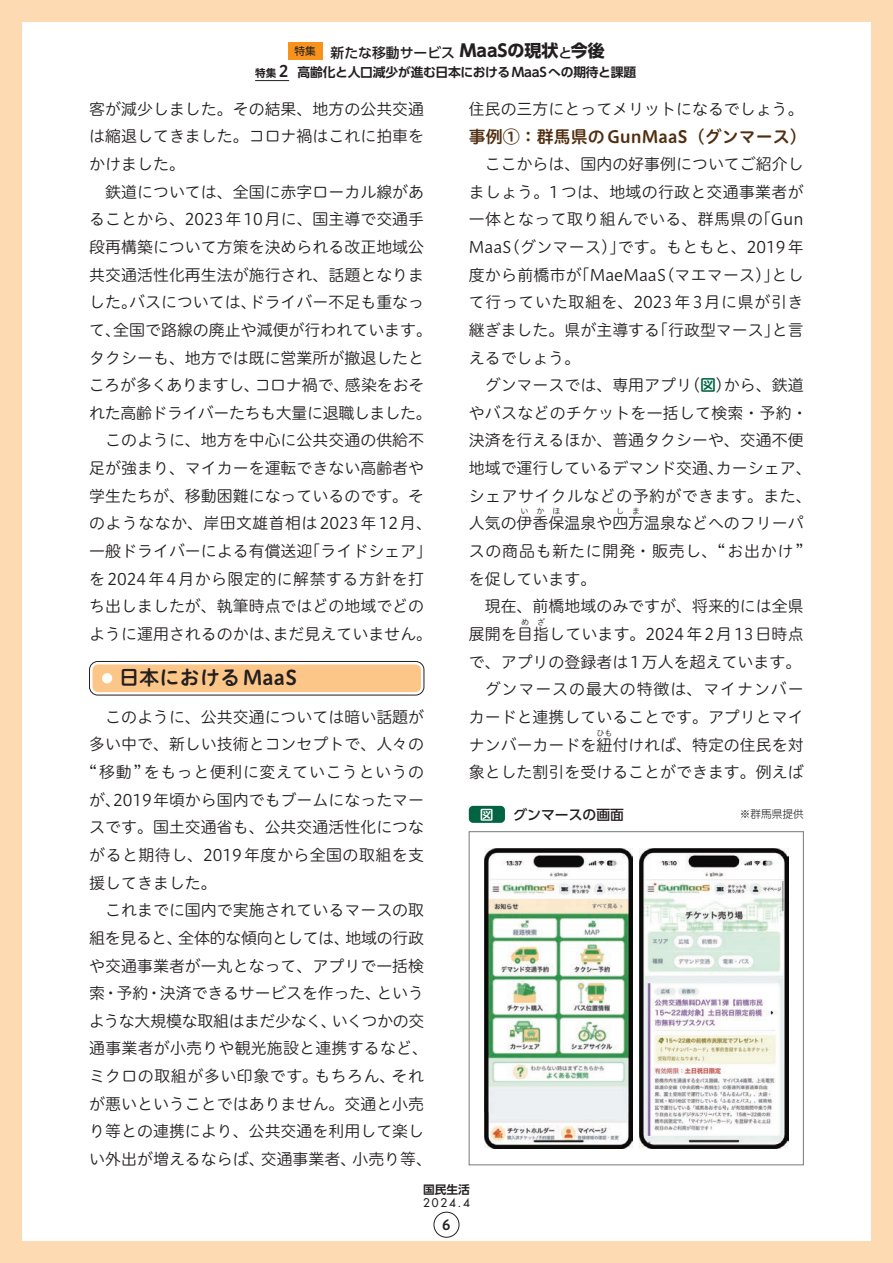
<style>
.page{position:relative;width:893px;height:1263px;background:#fff}
.page>*{position:absolute;margin:0;border:0;box-sizing:border-box;transform-origin:0 0}
.t1{font:20.25px "Hiragino UD Sans R Std W6";color:#231f20}
.t2{font:16.95px "Hiragino UD Sans R Std W6";color:#512e10}
.t3{font:15.9px/27.6px "Hiragino UD Sans R Std W3";color:#231f20;text-align:justify}
.t4{font:15.9px/27.6px "Hiragino UD Sans R Std W3";letter-spacing:.05em;color:#231f20}
.t5{font:500 13.8px "UD Shin Go Pro";color:#231f20}
.t6{font:13.8px "Hiragino UD Sans R Std W6";color:#fff}
.t7{font:13.8px "Hiragino UD Sans R Std W6";color:#231f20}
.t8{font:700 12.75px "UD Shin Go Pro De";letter-spacing:-.015em;color:#231f20}
.t9{font:500 11.7px "Futura Std";color:#231f20}
.t10{font:700 11.7px "UD Shin Go Pro De";color:#231f20}
.t11{font:300 10.65px "UD Shin Go Pro";color:#231f20}
.t12{font:7.95px "Hiragino UD Sans R Std W3";color:#231f20}
.s1{font-weight:700;font-size:16.95px}
.s2{font-size:13.65px}
.s3{font-family:"UD Shin M Go Pro De";font-size:10.65px}
.s4{font-family:"Hiragino UD Sans R Std W6";font-weight:400;font-size:15.9px}
.s5{font-family:"Hiragino UD Sans R Std W6";color:#026442}
</style>
<div class="page">
<div style="left:0;top:0;width:21px;height:1263px;background:#fedab3"></div>
<div style="left:0;top:1242px;width:893px;height:21px;background:#fedab3"></div>
<div style="left:0;top:0;width:893px;height:21px;background:#fedab3"></div>
<div style="left:872px;top:0;width:21px;height:1263px;background:#fedab3"></div>
<div style="left:288px;top:43px;width:34px;height:17px;background:#f7931d"></div>
<hr style="left:255px;top:80px;width:34px;height:1px;background:#231f20">
<div style="left:91px;top:663px;width:332px;height:31px;background:#fdc689;border-radius:7px"></div>
<div style="left:89px;top:661px;width:335px;height:34px;border:3px solid #fff;border-radius:7px"></div>
<div style="left:89px;top:661px;width:335px;height:34px;border:1px solid #231f20;border-radius:8px"></div>
<div style="left:102px;top:673px;width:10px;height:10px;background:#fff;border-radius:50%"></div>
<div style="left:469px;top:806px;width:36px;height:17px;background:#026442;border-radius:4px"></div>
<div style="left:469px;top:831px;width:335px;height:334px;border:1px solid #76787b"></div>
<img style="left:484px;top:848px;width:148px;height:300px">
<img style="left:640px;top:848px;width:148px;height:300px">
<div style="left:434px;top:1212px;width:25px;height:25px;border:1px solid #231f20;border-radius:50%"></div>
<p class="t5" style="left:294px;top:41px;width:312px"><sup>特集</sup> 新たな移動サービス <span class="s1">MaaSの現状</span><span class="s2">と</span><span class="s1">今後</span></p>
<p class="t8" style="left:255px;top:62px;width:382px"><span class="s3">特集</span> <span class="s4">2</span> 高齢化と人口減少が進む日本におけるMaaSへの期待と課題</p>
<p class="t3" style="left:469px;top:94px;width:336px">住民の三方にとってメリットになるでしょう。</p>
<p class="t2" style="left:469px;top:124px;width:339px">事例①：群馬県のGunMaaS（グンマース）</p>
<p class="t3" style="left:469px;top:149px;width:336px;text-indent:16px">ここからは、国内の好事例についてご紹介しましょう。1つは、地域の行政と交通事業者が一体となって取り組んでいる、群馬県の「Gun MaaS（グンマース）」です。もともと、2019年度から前橋市が「MaeMaaS（マエマース）」として行っていた取組を、2023年3月に県が引き継ぎました。県が主導する「行政型マース」と言えるでしょう。</p>
<p class="t3" style="left:469px;top:370px;width:344px;text-align:center">グンマースでは、専用アプリ（<span class="s5">図</span>）から、鉄道<br>やバスなどのチケットを一括して検索・予約・決済を行えるほか、普通タクシーや、交通不便地域で運行しているデマンド交通、カーシェア、シェアサイクルなどの予約ができます。また、人気の伊香保温泉や四万温泉などへのフリーパ</p>
<p class="t3" style="left:89px;top:94px;width:336px">客が減少しました。その結果、地方の公共交通は縮退してきました。コロナ禍はこれに拍車をかけました。</p>
<p class="t3" style="left:89px;top:177px;width:345px;text-align:center">鉄道については、全国に赤字ローカル線があ<br>ることから、2023年10月に、国主導で交通手段再構築について方策を決められる改正地域公共交通活性化再生法が施行され、話題となりました。バスについては、ドライバー不足も重なって、全国で路線の廃止や減便が行われています。タクシーも、地方では既に営業所が撤退したところが多くありますし、コロナ禍で、感染をおそれた高齢ドライバーたちも大量に退職しました。このように、地方を中心に公共交通の供給不<br>足が強まり、マイカーを運転できない高齢者や学生たちが、移動困難になっているのです。そのようななか、岸田文雄首相は2023年12月、一般ドライバーによる有償送迎「ライドシェア」を2024年4月から限定的に解禁する方針を打ち出しましたが、執筆時点ではどの地域でどのように運用されるのかは、まだ見えていません。</p>
<p class="t12" style="left:521px;top:505px;width:9px">い</p>
<p class="t12" style="left:537px;top:505px;width:9px">か</p>
<p class="t12" style="left:552px;top:505px;width:9px">ほ</p>
<p class="t12" style="left:616px;top:505px;width:9px">し</p>
<p class="t12" style="left:632px;top:505px;width:9px">ま</p>
<p class="t4" style="left:469px;top:536px;width:336px">スの商品も新たに開発・販売し、“お出かけ”を促しています。</p>
<p class="t3" style="left:469px;top:592px;width:336px;text-align:right">現在、前橋地域のみですが、将来的には全県展開を目指しています。2024年2月13日時点</p>
<p class="t12" style="left:521px;top:616px;width:9px">め</p>
<p class="t12" style="left:537px;top:616px;width:9px">ざ</p>
<p class="t3" style="left:469px;top:647px;width:336px;text-align:right">で、アプリの登録者は1万人を超えています。グンマースの最大の特徴は、マイナンバーカードと連携していることです。アプリとマイナンバーカードを紐付ければ、特定の住民を対</p>
<p class="t1" style="left:119px;top:662px;width:180px">日本におけるMaaS</p>
<p class="t3" style="left:89px;top:702px;width:336px;text-indent:16px">このように、公共交通については暗い話題が多い中で、新しい技術とコンセプトで、人々の“移動”をもっと便利に変えていこうというのが、2019年頃から国内でもブームになったマースです。国土交通省も、公共交通活性化につながると期待し、2019年度から全国の取組を支援してきました。</p>
<p class="t3" style="left:89px;top:895px;width:345px;text-align:center">これまでに国内で実施されているマースの取<br>組を見ると、全体的な傾向としては、地域の行政や交通事業者が一丸となって、アプリで一括検索・予約・決済できるサービスを作った、というような大規模な取組はまだ少なく、いくつかの交通事業者が小売りや観光施設と連携するなど、ミクロの取組が多い印象です。もちろん、それが悪いということではありません。交通と小売り等との連携により、公共交通を利用して楽しい外出が増えるならば、交通事業者、小売り等、</p>
<p class="t12" style="left:596px;top:727px;width:17px">ひも</p>
<p class="t3" style="left:469px;top:757px;width:336px">象とした割引を受けることができます。例えば</p>
<p class="t6" style="left:480px;top:804px;width:15px">図</p>
<p class="t5" style="left:513px;top:803px;width:112px">グンマースの画面</p>
<p class="t11" style="left:740px;top:806px;width:65px">※群馬県提供</p>
<p class="t10" style="left:423px;top:1179px;width:48px">国民生活</p>
<p class="t9" style="left:423px;top:1196px;width:48px">2024.4</p>
<p class="t7" style="left:442px;top:1214px;width:10px">6</p>
</div>
